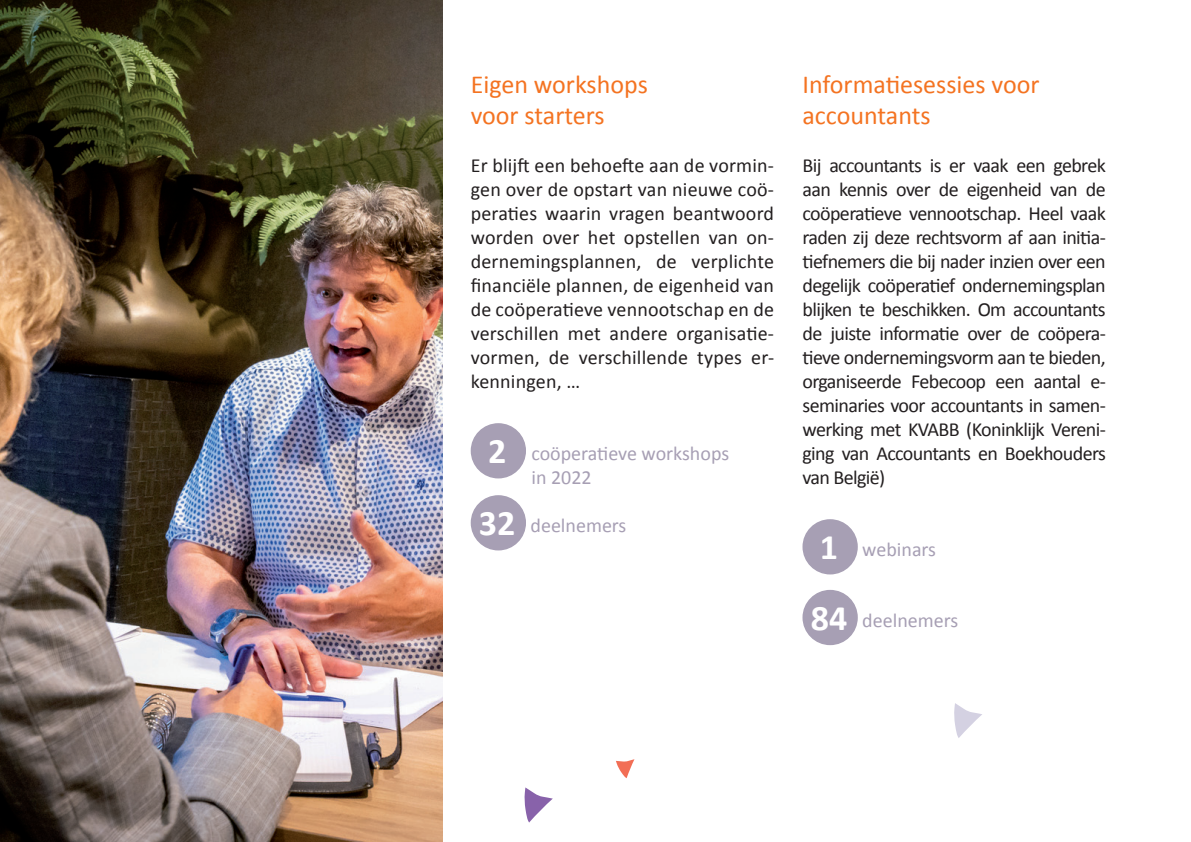
<style>
.page{position:relative;width:1191px;height:842px;background:#fff}
.page>*{position:absolute;margin:0;border:0;box-sizing:border-box;transform-origin:0 0}
.t1{font:26px/31.2px "Calibri";color:#f47321}
.t2{font:20px/24px "Calibri";letter-spacing:-.025em;color:#231f20;text-align:justify}
.t3{font:20px/24px "Calibri";color:#a79fb4}
.s1{font-weight:700;font-size:36px;color:#fff}
</style>
<div class="page">
<div style="left:471px;top:424px;width:54px;height:54px;background:#a79fb4;border-radius:50%"></div>
<div style="left:471px;top:423px;width:55px;height:55px;border:2px solid #a79fb4;border-radius:50%"></div>
<div style="left:471px;top:496px;width:54px;height:54px;background:#a79fb4;border-radius:50%"></div>
<div style="left:471px;top:495px;width:55px;height:55px;border:2px solid #a79fb4;border-radius:50%"></div>
<div style="left:803px;top:520px;width:54px;height:54px;background:#a79fb4;border-radius:50%"></div>
<div style="left:802px;top:519px;width:55px;height:55px;border:2px solid #a79fb4;border-radius:50%"></div>
<div style="left:803px;top:591px;width:54px;height:53px;background:#a79fb4;border-radius:50%"></div>
<div style="left:802px;top:590px;width:55px;height:55px;border:2px solid #a79fb4;border-radius:50%"></div>
<img style="left:0;top:0;width:442px;height:842px">
<svg style="left:616px;top:759px;width:18px;height:19px"></svg>
<svg style="left:524px;top:787px;width:29px;height:35px"></svg>
<svg style="left:954px;top:703px;width:28px;height:35px"></svg>
<h1 class="t1" style="left:471px;top:69px;width:179px">Eigen workshops voor starters</h1>
<p class="t2" style="left:471px;top:154px;width:305px">Er blijft een behoefte aan de vormin&shy;gen over de opstart van nieuwe coö&shy;peraties waarin vragen beantwoord worden over het opstellen van on&shy;dernemingsplannen, de verplichte financiële plannen, de eigenheid van de coöperatieve vennootschap en de verschillen met andere organisatie&shy;vormen, de verschillende types er&shy;kenningen, …</p>
<p class="t3" style="left:531px;top:442px;width:199px;text-indent:-43px"><span class="s1">2</span> coöperatieve workshops in 2022</p>
<p class="t3" style="left:479px;top:514px;width:149px"><span class="s1">32</span> deelnemers</p>
<h1 class="t1" style="left:802px;top:69px;width:238px">Informatiesessies voor accountants</h1>
<p class="t2" style="left:802px;top:154px;width:305px">Bij accountants is er vaak een gebrek aan kennis over de eigenheid van de coöperatieve vennootschap. Heel vaak raden zij deze rechtsvorm af aan initia&shy;tiefnemers die bij nader inzien over een degelijk coöperatief ondernemingsplan blijken te beschikken. Om accountants de juiste informatie over de coöpera&shy;tieve ondernemingsvorm aan te bieden, organiseerde Febecoop een aantal e&shy;seminaries voor accountants in samen&shy;werking met KVABB (Koninklijk Vereni&shy;ging van Accountants en Boekhouders van België)</p>
<p class="t3" style="left:820px;top:538px;width:118px"><span class="s1">1</span> webinars</p>
<p class="t3" style="left:810px;top:609px;width:149px"><span class="s1">84</span> deelnemers</p>
</div>
